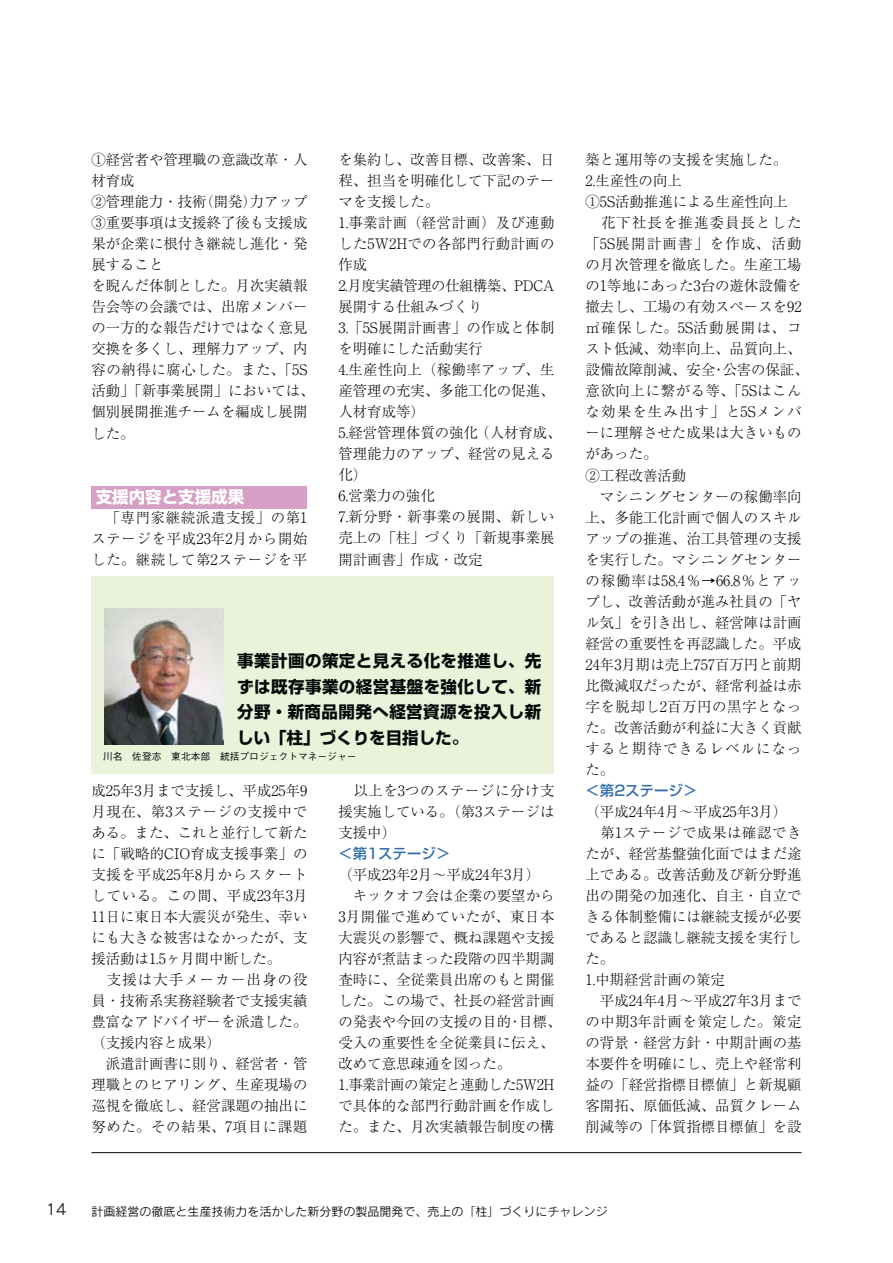
<style>
.page{position:relative;width:893px;height:1263px;background:#fff}
.page>*{position:absolute;margin:0;border:0;box-sizing:border-box;transform-origin:0 0}
.t1{font:16.5px/25.5px "Shin Go Pro Bold 90 msp RKSJ H";letter-spacing:.025em;color:#040809;text-align:justify}
.t2{font:16.5px "Shin Go Pro Bold 90 msp RKSJ H";color:#fff}
.t3{font:15px "Rodin Pro M 90 msp RKSJ H";color:#040809}
.t4{font:14.4px/21px "Ryumin Pro Light 90 msp RKSJ H";color:#040809}
.t5{font:14.4px "Shin Go Pro Medium 90 msp RKSJ V";color:#306cac}
.t6{font:12px "Rodin Pro M 90 msp RKSJ H";color:#040809}
.t7{font:9.75px "Gothic BBB Pro Medium 90 msp RKSJ H";color:#040809}
</style>
<div class="page">
<div style="left:91px;top:486px;width:216px;height:23px;background:#d69fc5"></div>
<hr style="left:91px;top:1152px;width:710px;height:1px;background:#040809">
<div style="left:91px;top:576px;width:463px;height:198px;background:#eaf3da"></div>
<img style="left:104px;top:608px;width:119px;height:136px">
<p class="t4" style="left:91px;top:151px;width:225px">①経営者や管理職の意識改革・人材育成<br>②管理能力・技術（開発）力アップ<br>③重要事項は支援終了後も支援成果が企業に根付き継続し進化・発展すること<br>を睨んだ体制とした。月次実績報告会等の会議では、出席メンバーの一方的な報告だけではなく意見交換を多くし、理解力アップ、内容の納得に腐心した。また、「5S活動」「新事業展開」においては、個別展開推進チームを編成し展開した。</p>
<p class="t2" style="left:96px;top:491px;width:150px">支援内容と支援成果</p>
<p class="t4" style="left:91px;top:508px;width:218px;text-align:justify">　「専門家継続派遣支援」の第1ステージを平成23年2月から開始した。継続して第2ステージを平</p>
<p class="t4" style="left:338px;top:151px;width:225px">を集約し、改善目標、改善案、日程、担当を明確化して下記のテーマを支援した。<br>1.事業計画（経営計画）及び連動した5W2Hでの各部門行動計画の作成<br>2.月度実績管理の仕組構築、PDCA展開する仕組みづくり<br>3.「5S展開計画書」の作成と体制を明確にした活動実行<br>4.生産性向上（稼働率アップ、生産管理の充実、多能工化の促進、人材育成等）<br>5.経営管理体質の強化（人材育成、管理能力のアップ、経営の見える化）<br>6.営業力の強化<br>7.新分野・新事業の展開、新しい売上の「柱」づくり「新規事業展開計画書」作成・改定</p>
<p class="t1" style="left:237px;top:650px;width:306px">事業計画の策定と見える化を推進し、先ずは既存事業の経営基盤を強化して、新分野・新商品開発へ経営資源を投入し新しい「柱」づくりを目指した。</p>
<p class="t7" style="left:103px;top:752px;width:255px">川名　佐登志　東北本部　統括プロジェクトマネージャー</p>
<p class="t4" style="left:91px;top:781px;width:218px">成25年3月まで支援し、平成25年9月現在、第3ステージの支援中である。また、これと並行して新たに「戦略的CIO育成支援事業」の支援を平成25年8月からスタートしている。この間、平成23年3月<br>11日に東日本大震災が発生、幸いにも大きな被害はなかったが、支援活動は1.5ヶ月間中断した。<br>　支援は大手メーカー出身の役員・技術系実務経験者で支援実績豊富なアドバイザーを派遣した。（支援内容と成果）<br>　派遣計画書に則り、経営者・管理職とのヒアリング、生産現場の巡視を徹底し、経営課題の抽出に努めた。その結果、7項目に課題</p>
<p class="t4" style="left:338px;top:781px;width:218px;text-align:justify">　以上を3つのステージに分け支援実施している。（第3ステージは支援中）</p>
<p class="t5" style="left:338px;top:848px;width:113px">＜第1ステージ＞</p>
<p class="t4" style="left:338px;top:865px;width:225px">（平成23年2月～平成24年3月）<br>　キックオフ会は企業の要望から<br>3月開催で進めていたが、東日本大震災の影響で、概ね課題や支援内容が煮詰まった段階の四半期調査時に、全従業員出席のもと開催した。この場で、社長の経営計画の発表や今回の支援の目的・目標、受入の重要性を全従業員に伝え、改めて意思疎通を図った。<br>1.事業計画の策定と連動した5W2Hで具体的な部門行動計画を作成した。また、月次実績報告制度の構</p>
<p class="t4" style="left:585px;top:151px;width:225px">築と運用等の支援を実施した。<br>2.生産性の向上<br>①5S活動推進による生産性向上<br>　花下社長を推進委員長とした「5S展開計画書」を作成、活動の月次管理を徹底した。生産工場の1等地にあった3台の遊休設備を撤去し、工場の有効スペースを92㎡確保した。5S活動展開は、コスト低減、効率向上、品質向上、設備故障削減、安全・公害の保証、意欲向上に繋がる等、「5Sはこんな効果を生み出す」と5Sメンバーに理解させた成果は大きいものがあった。<br>②工程改善活動<br>　マシニングセンターの稼働率向上、多能工化計画で個人のスキルアップの推進、治工具管理の支援を実行した。マシニングセンターの稼働率は58.4％→66.8％とアップし、改善活動が進み社員の「ヤル気」を引き出し、経営陣は計画経営の重要性を再認識した。平成<br>24年3月期は売上757百万円と前期比微減収だったが、経常利益は赤字を脱却し2百万円の黒字となった。改善活動が利益に大きく貢献すると期待できるレベルになった。</p>
<p class="t5" style="left:585px;top:785px;width:113px">＜第2ステージ＞</p>
<p class="t4" style="left:585px;top:802px;width:218px">（平成24年4月～平成25年3月）　第1ステージで成果は確認できたが、経営基盤強化面ではまだ途上である。改善活動及び新分野進出の開発の加速化、自主・自立できる体制整備には継続支援が必要であると認識し継続支援を実行した。<br>1.中期経営計画の策定　<br>　平成24年4月～平成27年3月までの中期3年計画を策定した。策定の背景・経営方針・中期計画の基本要件を明確にし、売上や経常利益の「経営指標目標値」と新規顧客開拓、原価低減、品質クレーム削減等の「体質指標目標値」を設</p>
<p class="t3" style="left:46px;top:1204px;width:22px">14</p>
<p class="t6" style="left:91px;top:1207px;width:517px">計画経営の徹底と生産技術力を活かした新分野の製品開発で、売上の「柱」づくりにチャレンジ</p>
</div>
